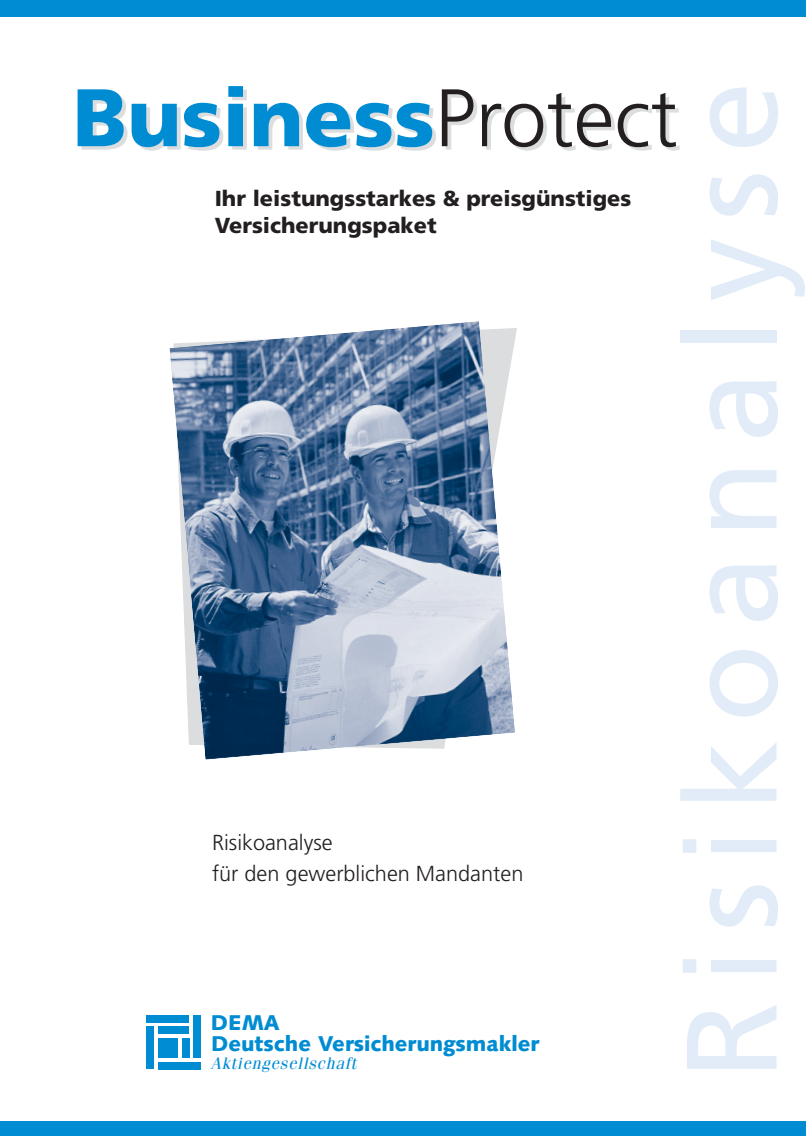
<style>
.page{position:relative;width:806px;height:1136px;background:#fff}
.page>*{position:absolute;margin:0;border:0;box-sizing:border-box;transform-origin:0 0}
.t1{font:128.38px "Frutiger";letter-spacing:.135em;color:#e2ecf8}
.t2{font:900 81.38px "Frutiger";color:#008cd2}
.t3{font:900 21.75px/26.6px "Frutiger";color:#231f20}
.t4{font:300 21.75px/31px "Frutiger";color:#231f20}
.t5{font:900 21.38px/21.2px "Syntax";color:#008cd2}
.t6{font:italic 16.62px "Fenice";color:#008cd2}
.s1{font-weight:300;color:#231f20}
</style>
<div class="page">
<div style="left:0;top:0;width:805px;height:17px;background:#008cd2"></div>
<div style="left:0;top:1121px;width:805px;height:14px;background:#008cd2"></div>
<div style="left:182px;top:1038px;width:7px;height:19px;background:#008cd2"></div>
<div style="left:193px;top:1014px;width:8px;height:43px;background:#008cd2"></div>
<div style="left:158px;top:1026px;width:31px;height:8px;background:#008cd2"></div>
<div style="left:147px;top:1014px;width:42px;height:8px;background:#008cd2"></div>
<div style="left:158px;top:1061px;width:43px;height:8px;background:#008cd2"></div>
<div style="left:147px;top:1026px;width:7px;height:43px;background:#008cd2"></div>
<div style="left:158px;top:1038px;width:19px;height:19px;background:#008cd2"></div>
<img style="left:169px;top:321px;width:346px;height:438px">
<h2 class="t2" style="left:73px;top:85px;width:606px">Business<span class="s1">Protect</span></h2>
<h1 class="t1" style="left:680px;top:1079px;width:999px;rotate:-90deg">Risikoanalyse</h1>
<p class="t3" style="left:215px;top:187px;width:418px">Ihr leistungsstarkes &amp; preisgünstiges<br>Versicherungspaket</p>
<p class="t4" style="left:212px;top:828px;width:313px">Risikoanalyse<br>für den gewerblichen Mandanten</p>
<p class="t5" style="left:211px;top:1014px;width:330px">DEMA<br>Deutsche Versicherungsmakler</p>
<p class="t6" style="left:211px;top:1057px;width:150px">Aktiengesellschaft</p>
</div>
